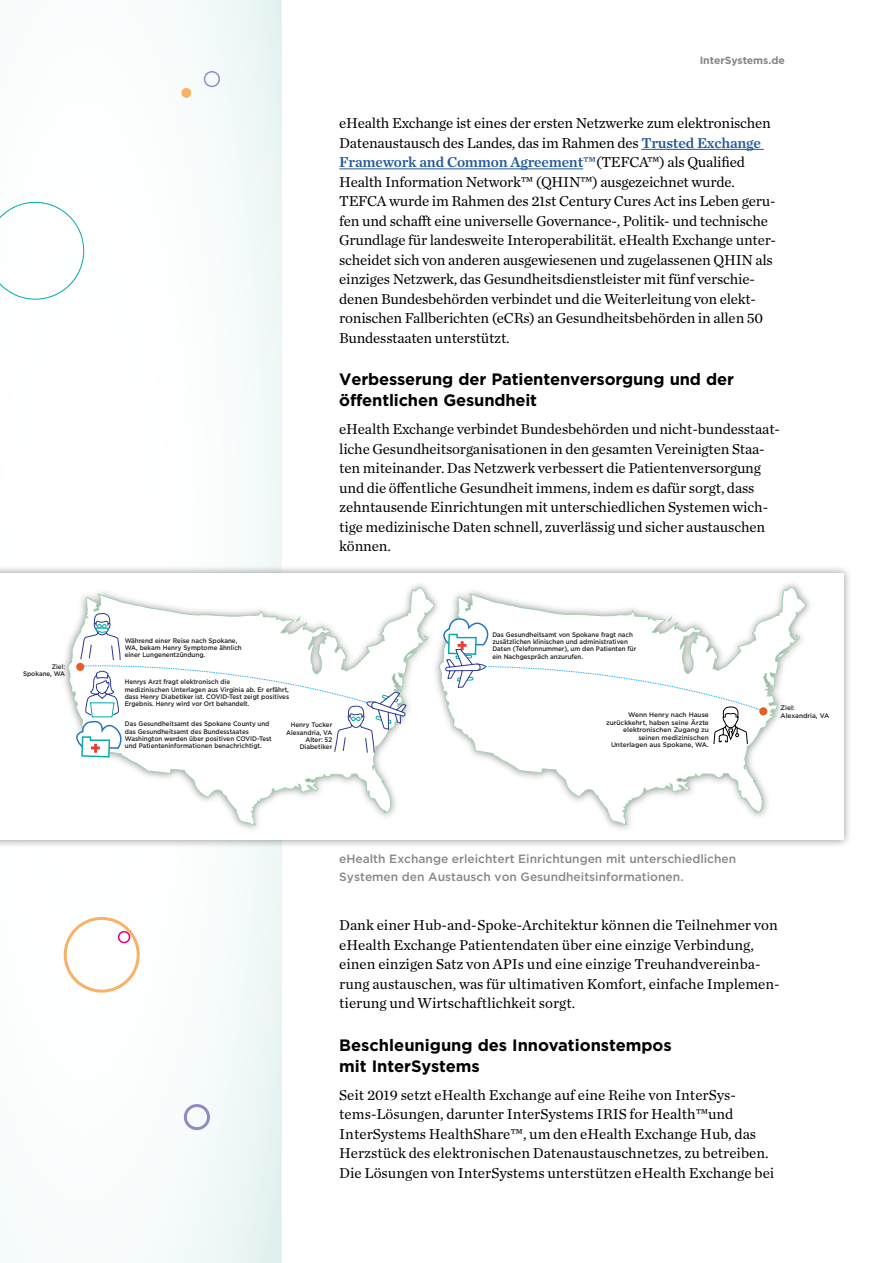
<style>
.page{position:relative;width:893px;height:1263px;background:#fff}
.page>*{position:absolute;margin:0;border:0;box-sizing:border-box;transform-origin:0 0}
.t1{font:700 16.5px/21px "Gotham";letter-spacing:-.01em;color:#000}
.t2{font:15px/19.5px "Chronicle Text G1";letter-spacing:-.01em;color:#000}
.t3{font:15px "Chronicle Text G1 Semi";letter-spacing:-.015em;color:#22599b}
.t4{font:500 12px/18px "Gotham";color:#868786}
.t5{font:700 10.5px "Gotham";color:#868786}
.t6{font:500 6.6px/7.4px "Gotham";letter-spacing:-.005em;color:#232021;scale:.94 1}
.t7{font:500 6.6px/7.4px "Gotham";letter-spacing:-.005em;color:#232021;text-align:right}
.s1{font-family:"Chronicle Text G1 Semi";color:#22599b}
.s2{font-family:"Chronicle Text G1";color:#000}
</style>
<div class="page">
<div style="left:0;top:0;width:282px;height:1263px;background:linear-gradient(to right,#fff,#f1f9f8)"></div>
<hr style="left:641px;top:149px;width:123px;height:1px;background:#22599b">
<hr style="left:339px;top:168px;width:244px;height:1px;background:#22599b">
<div style="left:184px;top:1104px;width:26px;height:26px;border:3px solid #9488c1;border-radius:50%"></div>
<div style="left:204px;top:71px;width:16px;height:16px;border:2px solid #968bc2;border-radius:50%"></div>
<div style="left:182px;top:89px;width:9px;height:8px;background:#f8b165;border-radius:50%"></div>
<div style="left:181px;top:88px;width:10px;height:10px;border:1px solid #f8b165;border-radius:50%"></div>
<div style="left:64px;top:917px;width:76px;height:75px;border:3px solid #f8b165;border-radius:50%"></div>
<div style="left:118px;top:931px;width:12px;height:12px;border:2px solid #e5007c;border-radius:50%"></div>
<svg style="left:0;top:202px;width:84px;height:98px"></svg>
<div style="left:0;top:565px;width:852px;height:283px;background:#000;opacity:.4"></div>
<div style="left:0;top:573px;width:843px;height:267px;background:#fff"></div>
<svg style="left:67px;top:587px;width:361px;height:239px"></svg>
<svg style="left:452px;top:586px;width:355px;height:239px"></svg>
<svg style="left:776px;top:649px;width:13px;height:12px"></svg>
<div style="left:759px;top:707px;width:8px;height:8px;background:#eb5926;border-radius:50%"></div>
<svg style="left:437px;top:617px;width:327px;height:133px"></svg>
<svg style="left:70px;top:612px;width:347px;height:146px"></svg>
<p class="t6" style="left:23px;top:663px;width:46px;text-align:right">Ziel:<br>Spokane, WA</p>
<p class="t5" style="left:700px;top:54px;width:87px">InterSystems.de</p>
<p class="t2" style="left:339px;top:113px;width:433px">eHealth Exchange ist eines der ersten Netzwerke zum elektronischen<br>Datenaustausch des Landes, das im Rahmen des <span class="s1">Trusted Exchange</span></p>
<p class="t3" style="left:339px;top:151px;width:407px">Framework and Common Agreement™<span class="s2">(TEFCA™) als Qualified</span></p>
<p class="t2" style="left:339px;top:171px;width:438px">Health Information Network™ (QHIN™) ausgezeichnet wurde.<br>TEFCA wurde im Rahmen des 21st Century Cures Act ins Leben geru&shy;fen und schafft eine universelle Governance-, Politik- und technische Grundlage für landesweite Interoperabilität. eHealth Exchange unter&shy;scheidet sich von anderen ausgewiesenen und zugelassenen QHIN als einziges Netzwerk, das Gesundheitsdienstleister mit fünf verschie&shy;denen Bundesbehörden verbindet und die Weiterleitung von elekt&shy;ronischen Fallberichten (eCRs) an Gesundheitsbehörden in allen 50<br>Bundesstaaten unterstützt.</p>
<p class="t1" style="left:339px;top:368px;width:396px">Verbesserung der Patientenversorgung und der öffentlichen Gesundheit</p>
<p class="t2" style="left:339px;top:419px;width:442px">eHealth Exchange verbindet Bundesbehörden und nicht-bundesstaat&shy;liche Gesundheitsorganisationen in den gesamten Vereinigten Staa&shy;ten miteinander. Das Netzwerk verbessert die Patientenversorgung und die öffentliche Gesundheit immens, indem es dafür sorgt, dass zehntausende Einrichtungen mit unterschiedlichen Systemen wich&shy;tige medizinische Daten schnell, zuverlässig und sicher austauschen können.</p>
<p class="t6" style="left:125px;top:636px;width:126px">Während einer Reise nach Spokane,<br>WA, bekam Henry Symptome ähnlich einer Lungenentzündung.</p>
<p class="t6" style="left:125px;top:678px;width:176px">Henrys Arzt fragt elektronisch die<br>medizinischen Unterlagen aus Virginia ab. Er erfährt, dass Henry Diabetiker ist. COVID-Test zeigt positives Ergebnis. Henry wird vor Ort behandelt.</p>
<p class="t6" style="left:125px;top:720px;width:158px">Das Gesundheitsamt des Spokane County und das Gesundheitsamt des Bundesstaates Washington werden über positiven COVID-Test und Patienteninformationen benachrichtigt.</p>
<p class="t6" style="left:286px;top:721px;width:51px;text-align:right">Henry Tucker<br>Alexandria, VA<br>Alter: 52<br>Diabetiker</p>
<p class="t6" style="left:492px;top:631px;width:155px">Das Gesundheitsamt von Spokane fragt nach zusätzlichen klinischen und administrativen Daten (Telefonnummer), um den Patienten für ein Nachgespräch anzurufen.</p>
<p class="t7" style="left:606px;top:711px;width:104px">Wenn Henry nach Hause zurückkehrt, haben seine Ärzte elektronischen Zugang zu seinen medizinischen<br>Unterlagen aus Spokane, WA.</p>
<p class="t4" style="left:339px;top:850px;width:399px">eHealth Exchange erleichtert Einrichtungen mit unterschiedlichen<br>Systemen den Austausch von Gesundheitsinformationen.</p>
<p class="t7" style="left:780px;top:704px;width:50px;text-align:left">Ziel:<br>Alexandria, VA</p>
<p class="t2" style="left:339px;top:915px;width:442px">Dank einer Hub-and-Spoke-Architektur können die Teilnehmer von eHealth Exchange Patientendaten über eine einzige Verbindung, einen einzigen Satz von APIs und eine einzige Treuhandvereinba&shy;rung austauschen, was für ultimativen Komfort, einfache Implemen&shy;tierung und Wirtschaftlichkeit sorgt.</p>
<p class="t1" style="left:339px;top:1034px;width:334px">Beschleunigung des Innovationstempos mit InterSystems</p>
<p class="t2" style="left:339px;top:1084px;width:437px">Seit 2019 setzt eHealth Exchange auf eine Reihe von InterSys&shy;tems-Lösungen, darunter InterSystems IRIS for Health™und InterSystems HealthShare™, um den eHealth Exchange Hub, das Herzstück des elektronischen Datenaustauschnetzes, zu betreiben.<br>Die Lösungen von InterSystems unterstützen eHealth Exchange bei</p>
</div>
